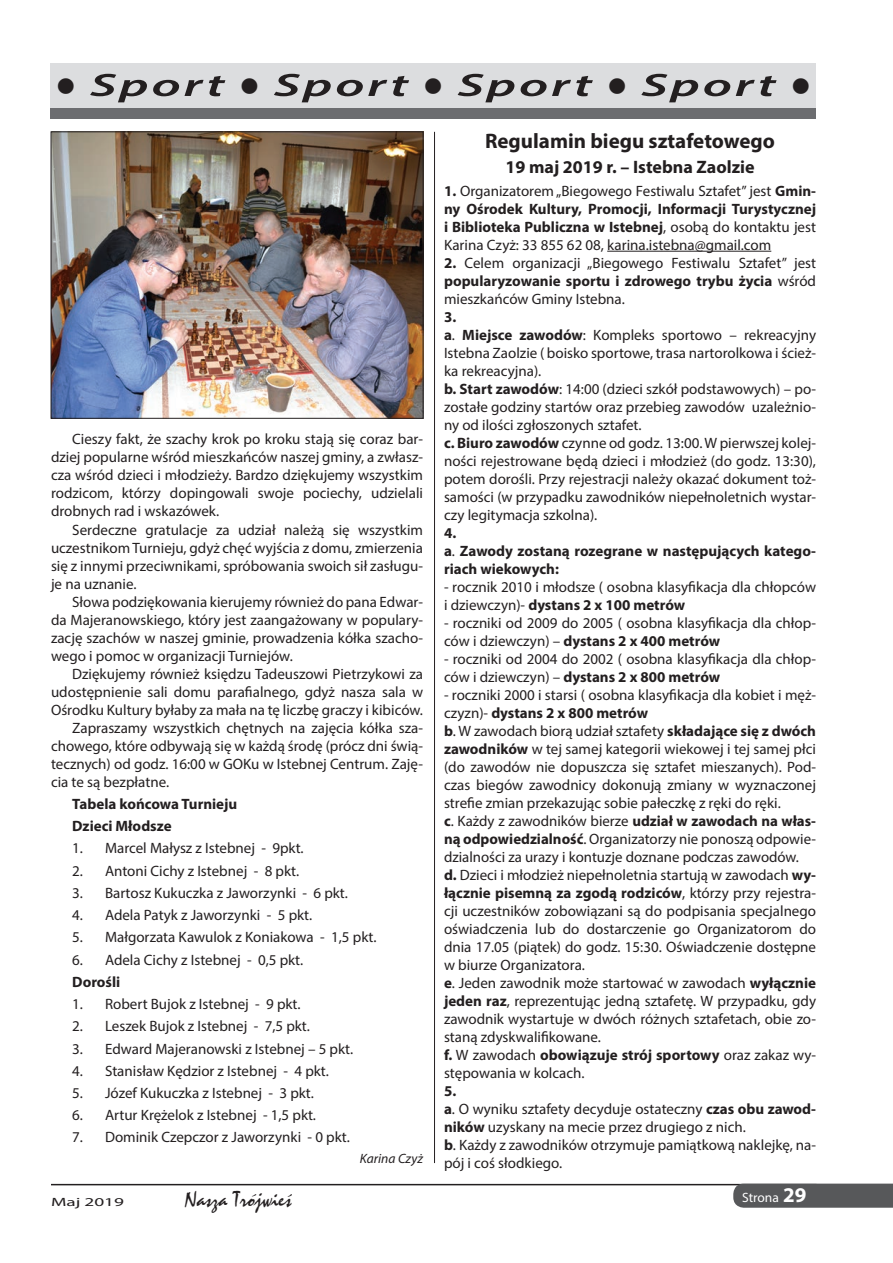
<style>
.page{position:relative;width:893px;height:1263px;background:#fff}
.page>*{position:absolute;margin:0;border:0;box-sizing:border-box;transform-origin:0 0}
.t1{font:italic 600 32.4px "Myriad Pro";letter-spacing:.05em;color:#231f20;scale:1.67 1}
.t2{font:700 21px "Myriad Pro";color:#231f20}
.t3{font:21px "Mystical";color:#231f20}
.t4{font:700 18px "Myriad Pro";color:#231f20}
.t5{font:15px/18px "Myriad Pro";color:#231f20}
.t6{font:700 15px/18px "Myriad Pro";color:#231f20}
.t7{font:italic 13.5px "Myriad Pro";color:#231f20}
.t8{font:13.5px "Myriad Pro";color:#fff}
.t9{font:12px "Myriad Pro";color:#231f20;scale:1.6 1}
.s1{font-weight:700}
.s2{font-weight:400}
.s3{font-weight:700;font-size:21px}
</style>
<div class="page">
<hr style="left:51px;top:1184px;width:765px;height:1px;background:#231f20">
<svg style="left:733px;top:1183px;width:160px;height:25px;background:#5e5f61"></svg>
<hr style="left:434px;top:132px;width:1px;height:1031px;background:#231f20">
<div style="left:51px;top:63px;width:765px;height:55px;background:#6c6d70"></div>
<div style="left:51px;top:63px;width:765px;height:45px;background:#dcdddf"></div>
<img style="left:53px;top:133px;width:368px;height:284px">
<div style="left:51px;top:131px;width:372px;height:288px;border:1px solid #231f20"></div>
<hr style="left:607px;top:251px;width:164px;height:1px;background:#231f20">
<h1 class="t1" style="left:56px;top:64px;width:454px">● Sport ● Sport ● Sport ● Sport ●</h1>
<p class="t5" style="left:51px;top:430px;width:374px;text-align:justify;text-indent:21px">Cieszy fakt, że szachy krok po kroku stają się coraz bar&shy;dziej popularne wśród mieszkańców naszej gminy, a zwłasz&shy;cza wśród dzieci i młodzieży. Bardzo dziękujemy wszystkim rodzicom, którzy dopingowali swoje pociechy, udzielali drobnych rad i wskazówek.</p>
<p class="t5" style="left:51px;top:520px;width:374px;text-align:justify;text-indent:21px">Serdeczne gratulacje za udział należą się wszystkim uczestnikom Turnieju, gdyż chęć wyjścia z domu, zmierzenia się z innymi przeciwnikami, spróbowania swoich sił zasługu&shy;je na uznanie.</p>
<p class="t5" style="left:51px;top:592px;width:374px;text-align:justify;text-indent:21px">Słowa podziękowania kierujemy również do pana Edwar&shy;da Majeranowskiego, który jest zaangażowany w populary&shy;zację szachów w naszej gminie, prowadzenia kółka szacho&shy;wego i pomoc w organizacji Turniejów.</p>
<p class="t5" style="left:72px;top:664px;width:352px">Dziękujemy również księdzu Tadeuszowi Pietrzykowi za</p>
<p class="t5" style="left:51px;top:682px;width:374px">udostępnienie sali domu parafialnego, gdyż nasza sala w</p>
<p class="t5" style="left:51px;top:700px;width:373px">Ośrodku Kultury byłaby za mała na tę liczbę graczy i kibiców.</p>
<p class="t5" style="left:72px;top:718px;width:352px">Zapraszamy wszystkich chętnych na zajęcia kółka sza-</p>
<p class="t5" style="left:51px;top:736px;width:374px">chowego, które odbywają się w każdą środę (prócz dni świą-</p>
<p class="t5" style="left:51px;top:754px;width:374px">tecznych) od godz. 16:00 w GOKu w Istebnej Centrum. Zaję-</p>
<p class="t5" style="left:51px;top:772px;width:120px">cia te są bezpłatne.</p>
<p class="t6" style="left:72px;top:792px;width:167px;line-height:22.2px">Tabela końcowa Turnieju<br>Dzieci Młodsze</p>
<p class="t5" style="left:72px;top:839px;width:233px">1. Marcel Małysz z Istebnej - 9pkt.</p>
<p class="t5" style="left:72px;top:861px;width:228px">2. Antoni Cichy z Istebnej - 8 pkt.</p>
<p class="t5" style="left:72px;top:883px;width:277px">3. Bartosz Kukuczka z Jaworzynki - 6 pkt.</p>
<p class="t5" style="left:72px;top:906px;width:241px">4. Adela Patyk z Jaworzynki - 5 pkt.</p>
<p class="t5" style="left:72px;top:928px;width:306px">5. Małgorzata Kawulok z Koniakowa - 1,5 pkt.</p>
<p class="t5" style="left:72px;top:950px;width:233px">6. Adela Cichy z Istebnej - 0,5 pkt.</p>
<p class="t6" style="left:72px;top:972px;width:50px">Dorośli</p>
<p class="t5" style="left:72px;top:995px;width:230px">1. Robert Bujok z Istebnej - 9 pkt.</p>
<p class="t5" style="left:72px;top:1017px;width:239px">2. Leszek Bujok z Istebnej - 7,5 pkt.</p>
<p class="t5" style="left:72px;top:1039px;width:282px">3. Edward Majeranowski z Istebnej – 5 pkt.</p>
<p class="t5" style="left:72px;top:1061px;width:258px">4. Stanisław Kędzior z Istebnej - 4 pkt.</p>
<p class="t5" style="left:72px;top:1084px;width:243px">5. Józef Kukuczka z Istebnej - 3 pkt.</p>
<p class="t5" style="left:72px;top:1106px;width:245px">6. Artur Krężelok z Istebnej - 1,5 pkt.</p>
<p class="t5" style="left:72px;top:1128px;width:279px">7. Dominik Czepczor z Jaworzynki - 0 pkt.</p>
<p class="t7" style="left:360px;top:1150px;width:65px">Karina Czyż</p>
<h2 class="t2" style="left:485px;top:127px;width:291px">Regulamin biegu sztafetowego</h2>
<p class="t4" style="left:505px;top:156px;width:251px">19 maj 2019 r. – Istebna Zaolzie</p>
<p class="t5" style="left:444px;top:181px;width:374px;text-align:justify"><span class="s1">1.</span> Organizatorem „Biegowego Festiwalu Sztafet” jest <span class="s1">Gmin&shy;ny Ośrodek Kultury, Promocji, Informacji Turystycznej i Biblioteka Publiczna w Istebnej</span>, osobą do kontaktu jest Karina Czyż: 33 855 62 08, karina.istebna@gmail.com</p>
<p class="t5" style="left:444px;top:253px;width:374px;text-align:justify"><span class="s1">2.</span> Celem organizacji „Biegowego Festiwalu Sztafet” jest <span class="s1">popularyzowanie sportu i zdrowego trybu życia</span> wśród mieszkańców Gminy Istebna.</p>
<p class="t5" style="left:444px;top:307px;width:374px"><span class="s1">3.<br>a</span>. <span class="s1">Miejsce zawodów</span>: Kompleks sportowo – rekreacyjny Istebna Zaolzie ( boisko sportowe, trasa nartorolkowa i ścież&shy;ka rekreacyjna).<br><span class="s1">b. Start zawodów</span>: 14:00 (dzieci szkół podstawowych) – po&shy;zostałe godziny startów oraz przebieg zawodów uzależnio&shy;ny od ilości zgłoszonych sztafet.<br><span class="s1">c. Biuro zawodów</span> czynne od godz. 13:00. W pierwszej kolej&shy;ności rejestrowane będą dzieci i młodzież (do godz. 13:30), potem dorośli. Przy rejestracji należy okazać dokument toż&shy;samości (w przypadku zawodników niepełnoletnich wystar&shy;czy legitymacja szkolna).</p>
<p class="t6" style="left:444px;top:523px;width:374px">4.<br>a<span class="s2">.</span> Zawody zostaną rozegrane w następujących katego&shy;riach wiekowych:</p>
<p class="t5" style="left:444px;top:577px;width:373px">- rocznik 2010 i młodsze ( osobna klasyfikacja dla chłopców i dziewczyn)- <span class="s1">dystans 2 x 100 metrów</span></p>
<p class="t5" style="left:444px;top:613px;width:374px">- roczniki od 2009 do 2005 ( osobna klasyfikacja dla chłop&shy;ców i dziewczyn) – <span class="s1">dystans 2 x 400 metrów</span></p>
<p class="t5" style="left:444px;top:649px;width:374px">- roczniki od 2004 do 2002 ( osobna klasyfikacja dla chłop&shy;ców i dziewczyn) – <span class="s1">dystans 2 x 800 metrów</span></p>
<p class="t5" style="left:444px;top:685px;width:374px">- roczniki 2000 i starsi ( osobna klasyfikacja dla kobiet i męż&shy;czyzn)- <span class="s1">dystans 2 x 800 metrów<br>b</span>. W zawodach biorą udział sztafety <span class="s1">składające się z dwóch zawodników</span> w tej samej kategorii wiekowej i tej samej płci (do zawodów nie dopuszcza się sztafet mieszanych). Pod&shy;czas biegów zawodnicy dokonują zmiany w wyznaczonej strefie zmian przekazując sobie pałeczkę z ręki do ręki.<br><span class="s1">c</span>. Każdy z zawodników bierze <span class="s1">udział w zawodach na włas&shy;ną odpowiedzialność</span>. Organizatorzy nie ponoszą odpowie&shy;dzialności za urazy i kontuzje doznane podczas zawodów.<br><span class="s1">d.</span> Dzieci i młodzież niepełnoletnia startują w zawodach <span class="s1">wy&shy;łącznie pisemną za zgodą rodziców</span>, którzy przy rejestra&shy;cji uczestników zobowiązani są do podpisania specjalnego oświadczenia lub do dostarczenie go Organizatorom do dnia 17.05 (piątek) do godz. 15:30. Oświadczenie dostępne w biurze Organizatora.<br><span class="s1">e</span>. Jeden zawodnik może startować w zawodach <span class="s1">wyłącznie jeden raz</span>, reprezentując jedną sztafetę. W przypadku, gdy zawodnik wystartuje w dwóch różnych sztafetach, obie zo&shy;staną zdyskwalifikowane.<br><span class="s1">f.</span> W zawodach <span class="s1">obowiązuje strój sportowy</span> oraz zakaz wy&shy;stępowania w kolcach.</p>
<p class="t5" style="left:444px;top:1081px;width:374px"><span class="s1">5.<br>a</span>. O wyniku sztafety decyduje ostateczny <span class="s1">czas obu zawod&shy;ników</span> uzyskany na mecie przez drugiego z nich.<br><span class="s1">b</span>. Każdy z zawodników otrzymuje pamiątkową naklejkę, na&shy;pój i coś słodkiego.</p>
<p class="t9" style="left:51px;top:1194px;width:47px">Maj 2019</p>
<h2 class="t3" style="left:185px;top:1186px;width:108px">Nasza Trójwieœ</h2>
<p class="t8" style="left:742px;top:1189px;width:66px">Strona <span class="s3">29</span></p>
</div>
